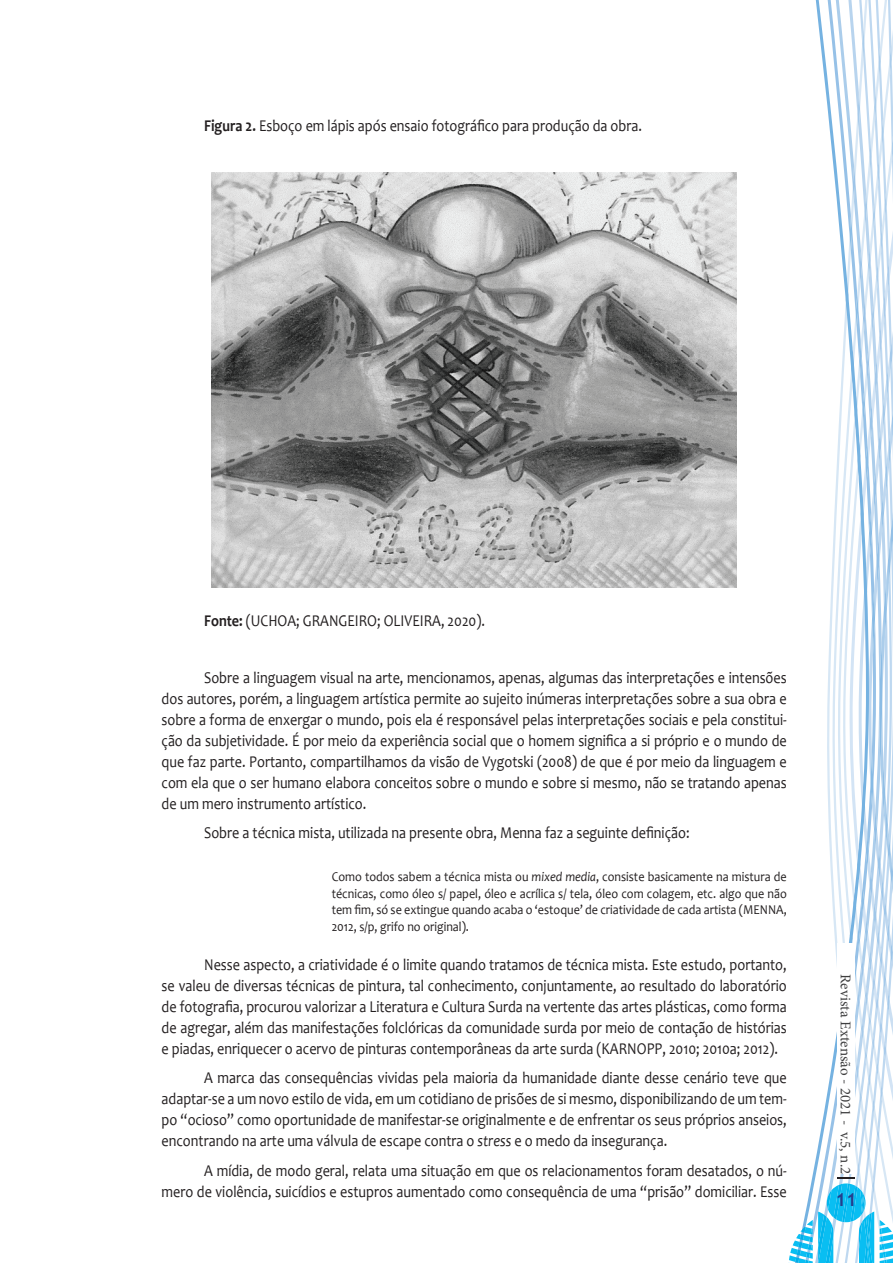
<style>
.page{position:relative;width:893px;height:1263px;background:#fff}
.page>*{position:absolute;margin:0;border:0;box-sizing:border-box;transform-origin:0 0}
.t1{font:700 18px "Trebuchet MS";color:#253f8e}
.t2{font:16.5px/21px "Candara";color:#231f20;text-align:justify;scale:.86 1}
.t3{font:15px "Minion Pro";color:#3e3e3f}
.t4{font:13.5px/16.5px "Candara";color:#231f20;text-align:justify;scale:.9 1}
.s1{font-weight:700}
.s2{font-style:italic}
</style>
<div class="page">
<svg style="left:789px;top:0;width:104px;height:1263px"></svg>
<img style="left:212px;top:172px;width:525px;height:415px">
<p class="t2" style="left:204px;top:115px;width:511px"><span class="s1">Figura 2.</span> Esboço em lápis após ensaio fotográfico para produção da obra.</p>
<p class="t2" style="left:204px;top:610px;width:328px"><span class="s1">Fonte:</span> (UCHOA; GRANGEIRO; OLIVEIRA, 2020).</p>
<p class="t2" style="left:162px;top:667px;width:728px;text-indent:43px">Sobre a linguagem visual na arte, mencionamos, apenas, algumas das interpretações e intensões dos autores, porém, a linguagem artística permite ao sujeito inúmeras interpretações sobre a sua obra e sobre a forma de enxergar o mundo, pois ela é responsável pelas interpretações sociais e pela constitui&shy;ção da subjetividade. É por meio da experiência social que o homem significa a si próprio e o mundo de que faz parte. Portanto, compartilhamos da visão de Vygotski (2008) de que é por meio da linguagem e com ela que o ser humano elabora conceitos sobre o mundo e sobre si mesmo, não se tratando apenas de um mero instrumento artístico.</p>
<p class="t2" style="left:204px;top:822px;width:566px">Sobre a técnica mista, utilizada na presente obra, Menna faz a seguinte definição:</p>
<p class="t4" style="left:332px;top:868px;width:507px">Como todos sabem a técnica mista ou <span class="s2">mixed media</span>, consiste basicamente na mistura de técnicas, como óleo s/ papel, óleo e acrílica s/ tela, óleo com colagem, etc. algo que não tem fim, só se extingue quando acaba o ‘estoque’ de criatividade de cada artista (MENNA, 2012, s/p, grifo no original).</p>
<p class="t2" style="left:162px;top:954px;width:728px;text-indent:43px">Nesse aspecto, a criatividade é o limite quando tratamos de técnica mista. Este estudo, portanto, se valeu de diversas técnicas de pintura, tal conhecimento, conjuntamente, ao resultado do laboratório de fotografia, procurou valorizar a Literatura e Cultura Surda na vertente das artes plásticas, como forma de agregar, além das manifestações folclóricas da comunidade surda por meio de contação de histórias e piadas, enriquecer o acervo de pinturas contemporâneas da arte surda (KARNOPP, 2010; 2010a; 2012).</p>
<p class="t2" style="left:162px;top:1067px;width:728px;text-indent:43px">A marca das consequências vividas pela maioria da humanidade diante desse cenário teve que adaptar-se a um novo estilo de vida, em um cotidiano de prisões de si mesmo, disponibilizando de um tem&shy;po “ocioso” como oportunidade de manifestar-se originalmente e de enfrentar os seus próprios anseios, encontrando na arte uma válvula de escape contra o <span class="s2">stress</span> e o medo da insegurança.</p>
<p class="t2" style="left:162px;top:1160px;width:728px;text-align:right">A mídia, de modo geral, relata uma situação em que os relacionamentos foram desatados, o nú-<br>mero de violência, suicídios e estupros aumentado como consequência de uma “prisão” domiciliar. Esse</p>
<p class="t3" style="left:856px;top:974px;width:201px;rotate:90deg">Revista Extensão - 2021 - v.5, n.2</p>
<p class="t1" style="left:836px;top:1188px;width:23px">11</p>
</div>
